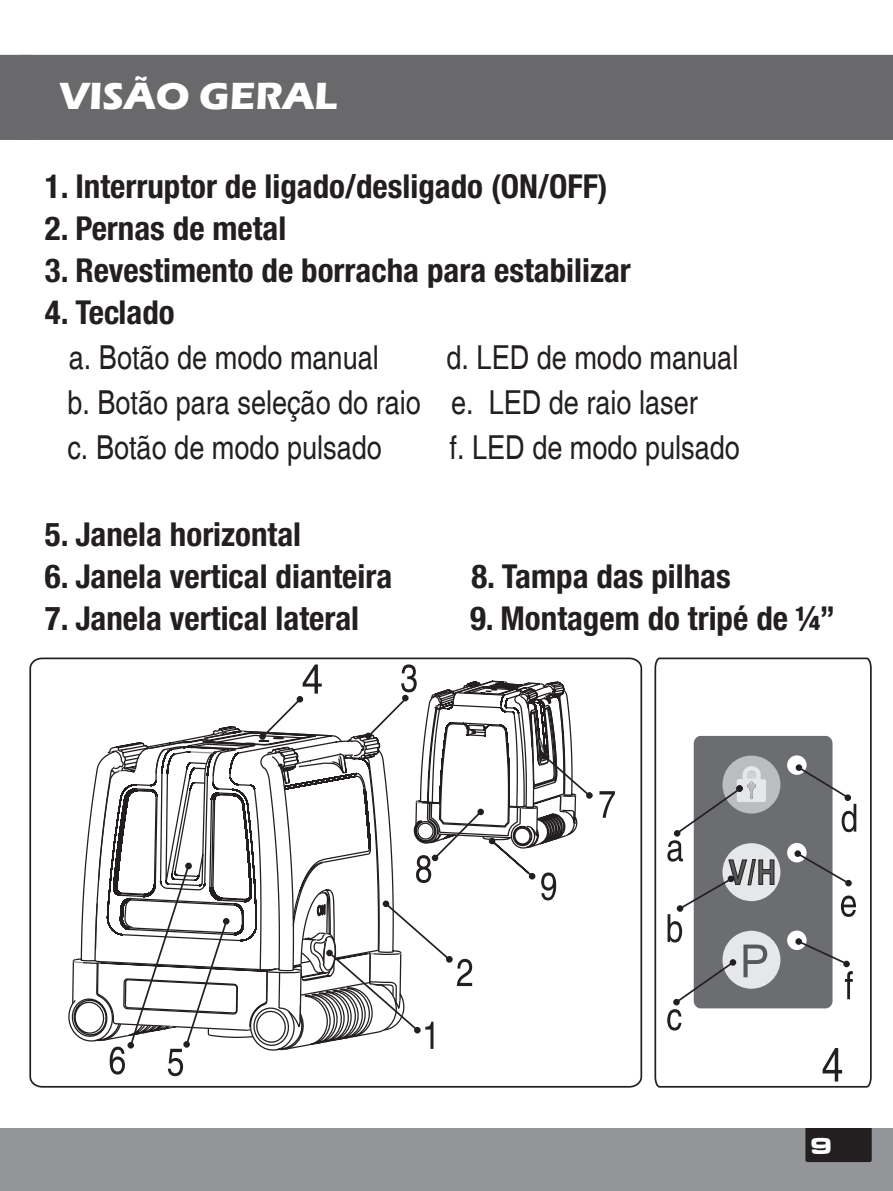
<style>
.page{position:relative;width:893px;height:1191px;background:#fff}
.page>*{position:absolute;margin:0;border:0;box-sizing:border-box;transform-origin:0 0}
.t1{font:700 39px "Eras ITC";color:#fff}
.t2{font:700 condensed 33px "Helvetica Neue";color:#231f20}
.t3{font:condensed 33px/45px "Helvetica";color:#231f20}
.t4{font:24px "Microgramma D Bold Exte";color:#fff}
</style>
<div class="page">
<div style="left:0;top:1128px;width:893px;height:63px;background:#939598"></div>
<div style="left:805px;top:1128px;width:67px;height:34px;background:#231f20"></div>
<svg style="left:0;top:55px;width:9px;height:85px"></svg>
<div style="left:9px;top:55px;width:884px;height:85px;background:#69696c"></div>
<svg style="left:654px;top:657px;width:218px;height:431px"></svg>
<svg style="left:29px;top:657px;width:614px;height:431px"></svg>
<svg style="left:72px;top:664px;width:520px;height:412px"></svg>
<p class="t1" style="left:60px;top:74px;width:279px">VISÃO GERAL</p>
<p class="t2" style="left:45px;top:166px;width:564px">1. Interruptor de ligado/desligado (ON/OFF)</p>
<p class="t2" style="left:45px;top:208px;width:243px">2. Pernas de metal</p>
<p class="t2" style="left:45px;top:250px;width:588px">3. Revestimento de borracha para estabilizar</p>
<p class="t2" style="left:45px;top:292px;width:131px">4. Teclado</p>
<p class="t3" style="left:69px;top:335px;width:311px">a. Botão de modo manual</p>
<p class="t3" style="left:67px;top:335px;width:672px;text-indent:379px">d. LED de modo manual b. Botão para seleção do raio e. LED de raio laser<br>c. Botão de modo pulsado</p>
<p class="t3" style="left:450px;top:425px;width:292px">f. LED de modo pulsado</p>
<p class="t2" style="left:45px;top:514px;width:258px">5. Janela horizontal</p>
<p class="t2" style="left:45px;top:556px;width:349px">6. Janela vertical dianteira</p>
<p class="t2" style="left:471px;top:556px;width:261px">8. Tampa das pilhas</p>
<p class="t2" style="left:45px;top:598px;width:316px">7. Janela vertical lateral</p>
<p class="t2" style="left:470px;top:598px;width:366px">9. Montagem do tripé de ¼”</p>
<p class="t4" style="left:810px;top:1129px;width:23px">9</p>
</div>
